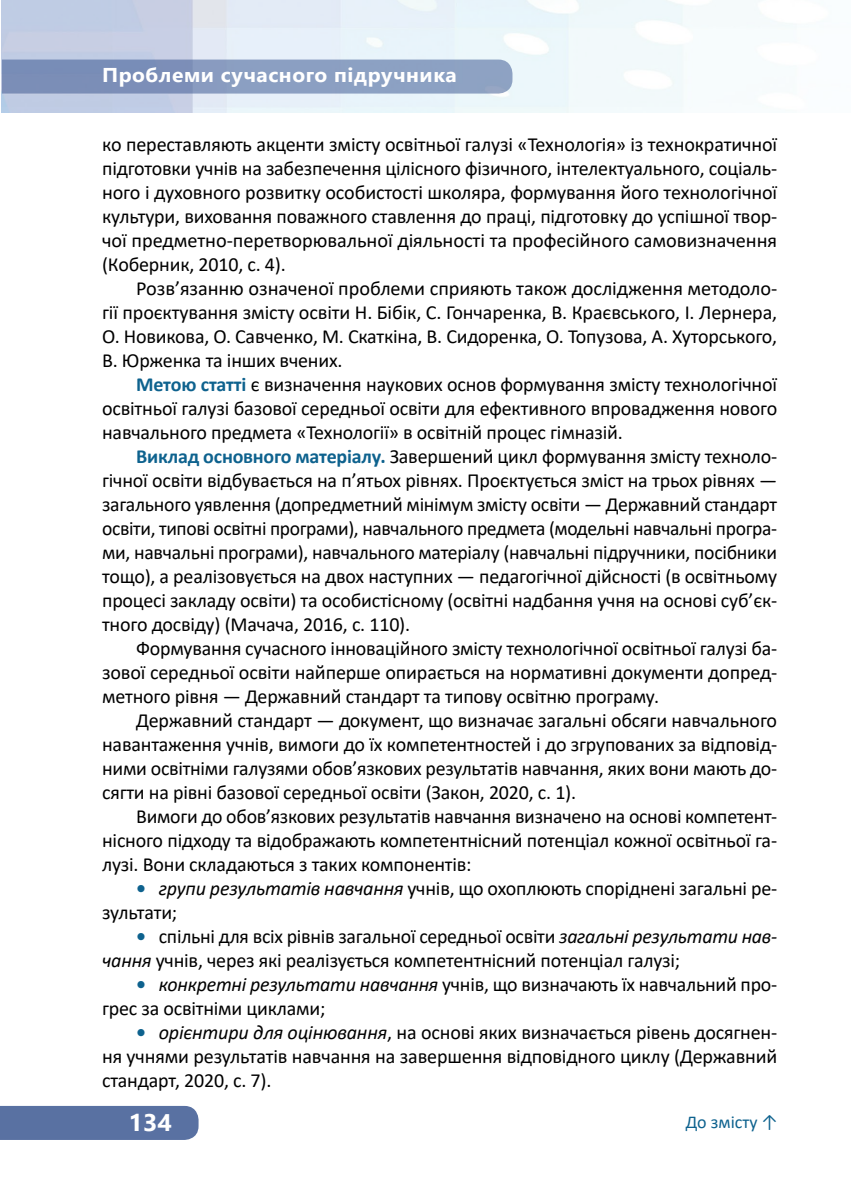
<style>
.page{position:relative;width:851px;height:1191px;background:#fff}
.page>*{position:absolute;margin:0;border:0;box-sizing:border-box;transform-origin:0 0}
.t1{font:700 24px "Segoe UI";color:#fff;scale:1.05 1}
.t2{font:20px/24px "Calibri";letter-spacing:-.01em;color:#000;text-align:justify}
.t3{font:700 20px "Segoe UI";letter-spacing:.025em;color:#fff;scale:1.05 1}
.t4{font:18px "Calibri";color:#0e628e}
.s1{font-weight:700;color:#0e628e}
.s2{font-style:italic}
</style>
<div class="page">
<svg style="left:2px;top:60px;width:510px;height:34px;background:#869abe"></svg>
<div style="left:0;top:1106px;width:198px;height:34px;background:#5971a2"></div>
<p class="t3" style="left:102px;top:56px;width:339px">Проблеми сучасного підручника</p>
<p class="t2" style="left:102px;top:132px;width:676px">ко переставляють акценти змісту освітньої галузі «Технологія» із технократичної підготовки учнів на забезпечення цілісного фізичного, інтелектуального, соціаль&shy;ного і духовного розвитку особистості школяра, формування його технологічної культури, виховання поважного ставлення до праці, підготовку до успішної твор&shy;чої предметно-перетворювальної діяльності та професійного самовизначення (Коберник, 2010, с. 4).</p>
<p class="t2" style="left:102px;top:276px;width:676px;text-indent:34px">Розв’язанню означеної проблеми сприяють також дослідження методоло&shy;гії проєктування змісту освіти Н. Бібік, С. Гончаренка, В. Краєвського, І. Лернера, О. Новикова, О. Савченко, М. Скаткіна, В. Сидоренка, О. Топузова, А. Хуторського, В. Юрженка та інших вчених.</p>
<p class="t2" style="left:102px;top:372px;width:676px;text-indent:34px"><span class="s1">Метою статті</span> є визначення наукових основ формування змісту технологічної освітньої галузі базової середньої освіти для ефективного впровадження нового навчального предмета «Технології» в освітній процес гімназій.</p>
<p class="t2" style="left:102px;top:444px;width:676px;text-indent:34px"><span class="s1">Виклад основного матеріалу.</span> Завершений цикл формування змісту техноло&shy;гічної освіти відбувається на п’ятьох рівнях. Проєктується зміст на трьох рівнях — загального уявлення (допредметний мінімум змісту освіти — Державний стандарт освіти, типові освітні програми), навчального предмета (модельні навчальні програ&shy;ми, навчальні програми), навчального матеріалу (навчальні підручники, посібники тощо), а реалізовується на двох наступних — педагогічної дійсності (в освітньому процесі закладу освіти) та особистісному (освітні надбання учня на основі суб’єк&shy;тного досвіду) (Мачача, 2016, с. 110).</p>
<p class="t2" style="left:102px;top:636px;width:676px;text-indent:34px">Формування сучасного інноваційного змісту технологічної освітньої галузі ба&shy;зової середньої освіти найперше опирається на нормативні документи допред&shy;метного рівня — Державний стандарт та типову освітню програму.</p>
<p class="t2" style="left:102px;top:708px;width:676px;text-indent:34px">Державний стандарт — документ, що визначає загальні обсяги навчального навантаження учнів, вимоги до їх компетентностей і до згрупованих за відповід&shy;ними освітніми галузями обов’язкових результатів навчання, яких вони мають до&shy;сягти на рівні базової середньої освіти (Закон, 2020, с. 1).</p>
<p class="t2" style="left:102px;top:804px;width:676px;text-indent:34px">Вимоги до обов’язкових результатів навчання визначено на основі компетент&shy;нісного підходу та відображають компетентнісний потенціал кожної освітньої га&shy;лузі. Вони складаються з таких компонентів:</p>
<p class="t2" style="left:102px;top:876px;width:676px;text-indent:34px"><span class="s1">•</span> <span class="s2">групи результатів навчання</span> учнів, що охоплюють споріднені загальні ре&shy;зультати;</p>
<p class="t2" style="left:102px;top:924px;width:676px;text-indent:34px"><span class="s1">•</span> спільні для всіх рівнів загальної середньої освіти <span class="s2">загальні результати нав&shy;чання</span> учнів, через які реалізується компетентнісний потенціал галузі;</p>
<p class="t2" style="left:102px;top:972px;width:676px;text-indent:34px"><span class="s1">•</span> <span class="s2">конкретні результати навчання</span> учнів, що визначають їх навчальний про&shy;грес за освітніми циклами;</p>
<p class="t2" style="left:102px;top:1020px;width:676px;text-indent:34px"><span class="s1">•</span> <span class="s2">орієнтири для оцінювання</span>, на основі яких визначається рівень досягнен&shy;ня учнями результатів навчання на завершення відповідного циклу (Державний стандарт, 2020, с. 7).</p>
<p class="t4" style="left:685px;top:1109px;width:94px">До змісту ↑</p>
<p class="t1" style="left:128px;top:1100px;width:43px">134</p>
</div>
